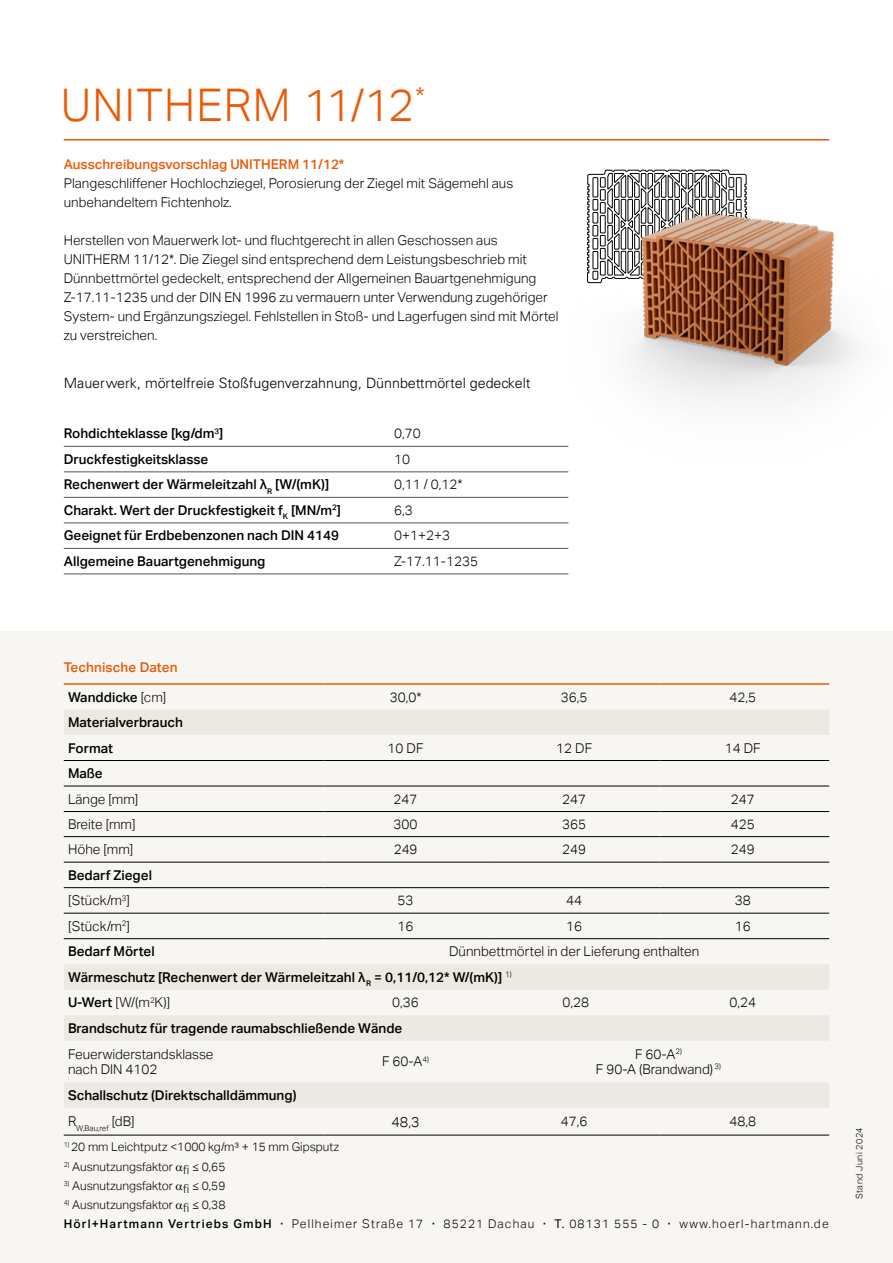
<style>
.page{position:relative;width:893px;height:1263px;background:#fff}
.page>*{position:absolute;margin:0;border:0;box-sizing:border-box;transform-origin:0 0}
.t1{font:300 45px "Aktiv Grotesk";letter-spacing:.03em;color:#ea5a06}
.t2{font:300 14.25px "Univers LT Std";color:#000}
.t3{font:300 14.25px "Aktiv Grotesk";color:#000}
.t4{font:300 13.5px/19px "Aktiv Grotesk";color:#000}
.t5{font:500 13.5px/25.5px "Aktiv Grotesk";color:#000}
.t6{font:500 13.5px/29.5px "Aktiv Grotesk";color:#ea5a06;text-align:center}
.t7{font:300 12px/19px "Aktiv Grotesk";letter-spacing:.09em;color:#000}
.t8{font:300 12px "Aktiv Grotesk";color:#000}
.t9{font:300 9px "Aktiv Grotesk";letter-spacing:.045em;color:#000}
.t10{font:300 7.8px "Aktiv Grotesk";color:#000}
.s1{color:#000}
.s2{font-weight:300;color:#000}
.s3{font-weight:300}
.s4{font-weight:500}
.s5{font-weight:400}
</style>
<div class="page">
<div style="left:0;top:631px;width:893px;height:632px;background:#f8f6f3"></div>
<hr style="left:64px;top:139px;width:765px;height:2px;background:#ea5a06">
<hr style="left:64px;top:446px;width:330px;height:1px;background:#565656">
<hr style="left:394px;top:446px;width:174px;height:1px;background:#565656">
<hr style="left:64px;top:472px;width:330px;height:1px;background:#565656">
<hr style="left:394px;top:472px;width:174px;height:1px;background:#565656">
<hr style="left:64px;top:497px;width:330px;height:1px;background:#565656">
<hr style="left:394px;top:497px;width:174px;height:1px;background:#565656">
<hr style="left:64px;top:523px;width:330px;height:1px;background:#565656">
<hr style="left:394px;top:523px;width:174px;height:1px;background:#565656">
<hr style="left:64px;top:548px;width:330px;height:1px;background:#565656">
<hr style="left:394px;top:548px;width:174px;height:1px;background:#565656">
<hr style="left:64px;top:574px;width:330px;height:1px;background:#565656">
<hr style="left:394px;top:574px;width:174px;height:1px;background:#565656">
<svg style="left:64px;top:710px;width:765px;height:398px"></svg>
<hr style="left:64px;top:683px;width:259px;height:2px;background:#ea5a06">
<hr style="left:323px;top:683px;width:169px;height:2px;background:#ea5a06">
<hr style="left:492px;top:683px;width:169px;height:2px;background:#ea5a06">
<hr style="left:661px;top:683px;width:168px;height:2px;background:#ea5a06">
<hr style="left:64px;top:760px;width:259px;height:1px;background:#000">
<hr style="left:323px;top:760px;width:169px;height:1px;background:#000">
<hr style="left:492px;top:760px;width:169px;height:1px;background:#000">
<hr style="left:661px;top:760px;width:168px;height:1px;background:#000">
<hr style="left:64px;top:786px;width:259px;height:1px;background:#000">
<hr style="left:323px;top:786px;width:169px;height:1px;background:#000">
<hr style="left:492px;top:786px;width:169px;height:1px;background:#000">
<hr style="left:661px;top:786px;width:168px;height:1px;background:#000">
<hr style="left:64px;top:811px;width:259px;height:1px;background:#000">
<hr style="left:323px;top:811px;width:169px;height:1px;background:#000">
<hr style="left:492px;top:811px;width:169px;height:1px;background:#000">
<hr style="left:661px;top:811px;width:168px;height:1px;background:#000">
<hr style="left:64px;top:836px;width:259px;height:1px;background:#000">
<hr style="left:323px;top:836px;width:169px;height:1px;background:#000">
<hr style="left:492px;top:836px;width:169px;height:1px;background:#000">
<hr style="left:661px;top:836px;width:168px;height:1px;background:#000">
<hr style="left:64px;top:862px;width:259px;height:1px;background:#000">
<hr style="left:323px;top:862px;width:169px;height:1px;background:#000">
<hr style="left:492px;top:862px;width:169px;height:1px;background:#000">
<hr style="left:661px;top:862px;width:168px;height:1px;background:#000">
<hr style="left:64px;top:887px;width:259px;height:1px;background:#000">
<hr style="left:323px;top:887px;width:169px;height:1px;background:#000">
<hr style="left:492px;top:887px;width:169px;height:1px;background:#000">
<hr style="left:661px;top:887px;width:168px;height:1px;background:#000">
<hr style="left:64px;top:913px;width:259px;height:1px;background:#000">
<hr style="left:323px;top:913px;width:169px;height:1px;background:#000">
<hr style="left:492px;top:913px;width:169px;height:1px;background:#000">
<hr style="left:661px;top:913px;width:168px;height:1px;background:#000">
<hr style="left:64px;top:938px;width:259px;height:1px;background:#000">
<hr style="left:323px;top:938px;width:169px;height:1px;background:#000">
<hr style="left:492px;top:938px;width:169px;height:1px;background:#000">
<hr style="left:661px;top:938px;width:168px;height:1px;background:#000">
<hr style="left:64px;top:1135px;width:259px;height:1px;background:#000">
<hr style="left:323px;top:1135px;width:169px;height:1px;background:#000">
<hr style="left:492px;top:1135px;width:169px;height:1px;background:#000">
<hr style="left:661px;top:1135px;width:168px;height:1px;background:#000">
<img style="left:587px;top:169px;width:271px;height:232px">
<h1 class="t1" style="left:61px;top:79px;width:366px">UNITHERM 11/12<sup>*</sup></h1>
<p class="t6" style="left:64px;top:149px;width:282px">Ausschreibungsvorschlag UNITHERM 11/12*</p>
<p class="t4" style="left:64px;top:174px;width:451px">Plangeschliffener Hochlochziegel, Porosierung der Ziegel mit Sägemehl aus unbehandeltem Fichtenholz.</p>
<p class="t4" style="left:64px;top:231px;width:496px">Herstellen von Mauerwerk lot- und fluchtgerecht in allen Geschossen aus UNITHERM 11/12*. Die Ziegel sind entsprechend dem Leistungsbeschrieb mit Dünnbettmörtel gedeckelt, entsprechend der Allgemeinen Bauartgenehmigung Z-17.11-1235 und der DIN EN 1996 zu vermauern unter Verwendung zugehöriger System- und Ergänzungsziegel. Fehlstellen in Stoß- und Lagerfugen sind mit Mörtel zu verstreichen.</p>
<p class="t2" style="left:64px;top:375px;width:468px">Mauerwerk, mörtelfreie Stoßfugenverzahnung, Dünnbettmörtel gedeckelt</p>
<p class="t5" style="left:64px;top:421px;width:161px">Rohdichteklasse [kg/dm<sup>3</sup>]</p>
<p class="t4" style="left:394px;top:424px;width:28px">0,70</p>
<p class="t5" style="left:64px;top:446px;width:146px">Druckfestigkeitsklasse</p>
<p class="t4" style="left:394px;top:450px;width:17px">10</p>
<p class="t5" style="left:64px;top:472px;width:267px">Rechenwert der Wärmeleitzahl λ<sub>R</sub> [W/(mK)]</p>
<p class="t4" style="left:394px;top:475px;width:70px">0,11 / 0,12*</p>
<p class="t5" style="left:64px;top:497px;width:279px">Charakt. Wert der Druckfestigkeit f<sub>K</sub> [MN/m<sup>2</sup>]</p>
<p class="t4" style="left:394px;top:501px;width:20px">6,3</p>
<p class="t5" style="left:64px;top:523px;width:277px">Geeignet für Erdbebenzonen nach DIN 4149</p>
<p class="t4" style="left:394px;top:526px;width:57px">0+1+2+3</p>
<p class="t5" style="left:64px;top:549px;width:203px">Allgemeine Bauartgenehmigung</p>
<p class="t4" style="left:394px;top:552px;width:85px">Z-17.11-1235</p>
<p class="t6" style="left:64px;top:653px;width:115px">Technische Daten<br><span class="s1">Wanddicke</span> <span class="s2">[cm]</span></p>
<p class="t5" style="left:68px;top:710px;width:116px">Materialverbrauch<br>Format</p>
<p class="t4" style="left:390px;top:687px;width:33px">30,0*</p>
<p class="t4" style="left:561px;top:687px;width:28px">36,5</p>
<p class="t4" style="left:729px;top:687px;width:28px">42,5</p>
<p class="t4" style="left:388px;top:738px;width:37px">10 DF</p>
<p class="t4" style="left:556px;top:738px;width:37px">12 DF</p>
<p class="t4" style="left:725px;top:738px;width:37px">14 DF</p>
<p class="t5" style="left:68px;top:761px;width:36px">Maße</p>
<p class="t4" style="left:68px;top:789px;width:72px">Länge [mm]</p>
<p class="t4" style="left:394px;top:789px;width:25px">247</p>
<p class="t4" style="left:562px;top:789px;width:25px">247</p>
<p class="t4" style="left:731px;top:789px;width:25px">247</p>
<p class="t4" style="left:68px;top:815px;width:69px">Breite [mm]</p>
<p class="t4" style="left:394px;top:815px;width:25px">300</p>
<p class="t4" style="left:562px;top:815px;width:25px">365</p>
<p class="t4" style="left:731px;top:815px;width:25px">425</p>
<p class="t4" style="left:68px;top:840px;width:67px">Höhe [mm]</p>
<p class="t4" style="left:394px;top:840px;width:25px">249</p>
<p class="t4" style="left:562px;top:840px;width:25px">249</p>
<p class="t4" style="left:731px;top:840px;width:25px">249</p>
<p class="t5" style="left:68px;top:862px;width:85px">Bedarf Ziegel <span class="s3">[Stück/m</span><sup>3</sup><span class="s3">]</span></p>
<p class="t4" style="left:398px;top:891px;width:17px">53</p>
<p class="t4" style="left:566px;top:891px;width:17px">44</p>
<p class="t4" style="left:735px;top:891px;width:17px">38</p>
<p class="t4" style="left:68px;top:916px;width:64px">[Stück/m<sup>2</sup>]</p>
<p class="t4" style="left:398px;top:916px;width:17px">16</p>
<p class="t4" style="left:566px;top:916px;width:17px">16</p>
<p class="t4" style="left:735px;top:916px;width:17px">16</p>
<p class="t5" style="left:68px;top:939px;width:88px">Bedarf Mörtel</p>
<p class="t5" style="left:68px;top:939px;width:633px;text-indent:381px"><span class="s3">Dünnbettmörtel in der Lieferung enthalten<br></span>Wärmeschutz [Rechenwert der Wärmeleitzahl λ<sub>R</sub> = 0,11/0,12* W/(mK)] <sup>1)<br></sup>U-Wert <span class="s3">[W/(m</span><sup>2</sup><span class="s3">K)]</span></p>
<p class="t4" style="left:392px;top:993px;width:28px">0,36</p>
<p class="t4" style="left:562px;top:993px;width:28px">0,28</p>
<p class="t4" style="left:729px;top:993px;width:28px">0,24</p>
<p class="t5" style="left:68px;top:1015px;width:336px">Brandschutz für tragende raumabschließende Wände</p>
<p class="t4" style="left:68px;top:1047px;width:147px;line-height:15px">Feuerwiderstandsklasse nach DIN 4102</p>
<p class="t4" style="left:382px;top:1052px;width:48px">F 60-A<sup>4)</sup></p>
<p class="t4" style="left:596px;top:1047px;width:127px;line-height:15px;text-align:center">F 60-A<sup>2)<br></sup>F 90-A (Brandwand) <sup>3)</sup></p>
<p class="t5" style="left:68px;top:1082px;width:230px">Schallschutz (Direktschalldämmung)</p>
<p class="t10" style="left:68px;top:1123px;width:68px"><sup>R</sup>W,Bau,ref <sup>[dB]</sup></p>
<p class="t3" style="left:392px;top:1113px;width:30px">48,3</p>
<p class="t4" style="left:561px;top:1112px;width:28px">47,6</p>
<p class="t4" style="left:729px;top:1112px;width:28px">48,8</p>
<p class="t8" style="left:64px;top:1140px;width:277px"><sup>1)</sup> 20 mm Leichtputz &lt;1000 kg/m³ + 15 mm Gipsputz</p>
<p class="t8" style="left:64px;top:1159px;width:163px"><sup>2)</sup> Ausnutzungsfaktor fi ≤ 0,65</p>
<p class="t8" style="left:64px;top:1178px;width:163px"><sup>3)</sup> Ausnutzungsfaktor fi ≤ 0,59</p>
<p class="t7" style="left:64px;top:1195px;width:766px"><sup>4)</sup> Ausnutzungsfaktor fi ≤ 0,38<br><span class="s4">Hörl+Hartmann Vertriebs GmbH ·</span> Pellheimer Straße 17 <span class="s4">·</span> 85221 Dachau <span class="s4">·</span> <span class="s5">T.</span> 08131 555 - 0 <span class="s4">·</span> www.hoerl-hartmann.de</p>
<p class="t9" style="left:854px;top:1199px;width:74px;rotate:-90deg">Stand Juni 2024</p>
</div>
